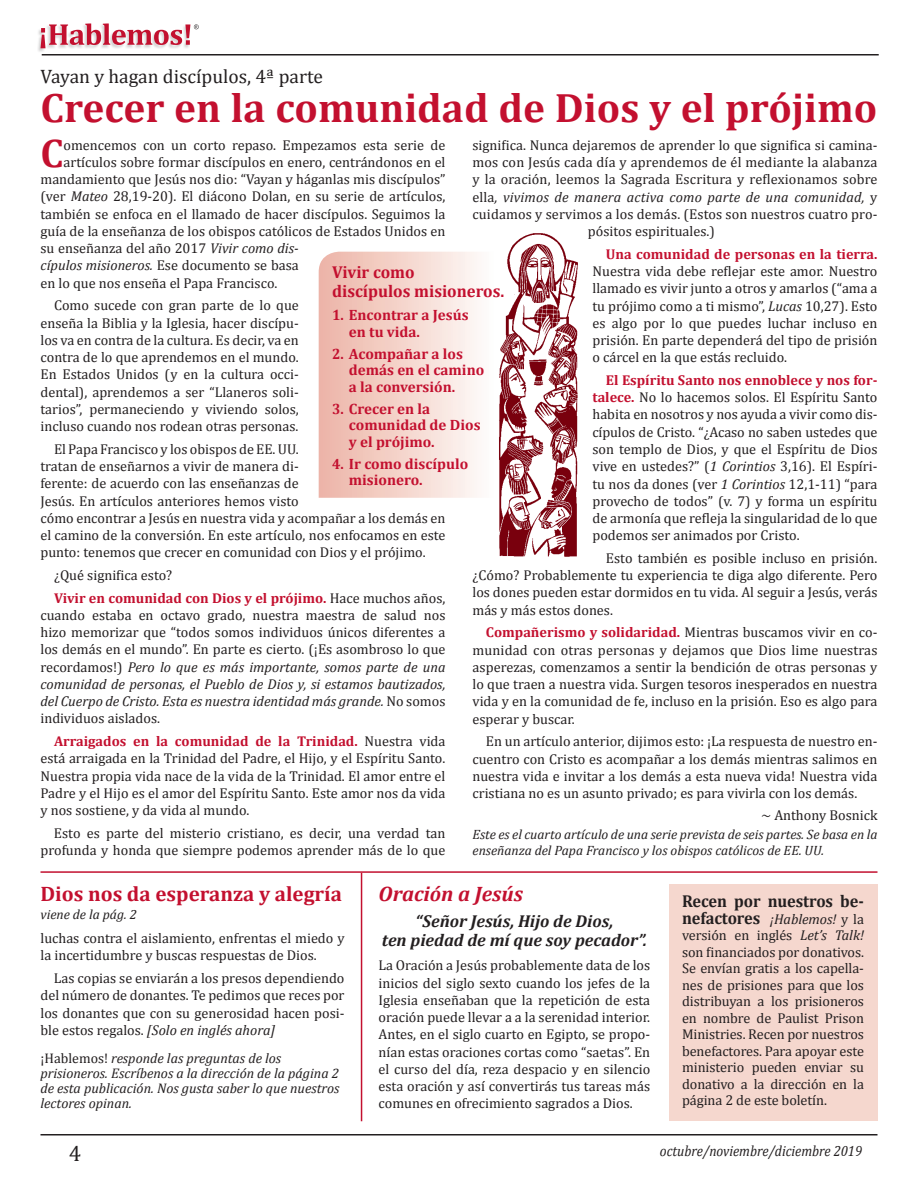
<style>
.page{position:relative;width:918px;height:1188px;background:#fff}
.page>*{position:absolute;margin:0;border:0;box-sizing:border-box;transform-origin:0 0}
.t1{font:700 41.25px "Cambria";color:#c3102f}
.t2{font:700 40.2px "Cambria";color:#c3102f}
.t3{font:22.5px "Cambria";color:#231f20}
.t4{font:700 21px "Cambria";color:#c3102f}
.t5{font:italic 700 21px "Cambria";color:#c3102f}
.t6{font:19.5px "Cambria";color:#231f20}
.t7{font:italic 700 17.25px/19.5px "Cambria";color:#231f20;text-align:center}
.t8{font:700 17.25px/16.5px "Cambria";letter-spacing:-.005em;color:#231f20;scale:.95 1}
.t9{font:700 17.25px/19px "Cambria";color:#c3102f}
.t10{font:700 15px/16.5px "Cambria";color:#c3102f;scale:.95 1}
.t11{font:italic 15px "Cambria";color:#231f20;scale:.9 1}
.t12{font:14.25px/17.2px "Cambria";color:#231f20;text-align:justify}
.t13{font:700 14.25px/22.6px "Cambria";color:#c3102f}
.t14{font:italic 14.25px "Cambria";letter-spacing:.01em;color:#231f20}
.t15{font:italic 13.95px/15px "Cambria";color:#231f20}
.t16{font:italic 13.5px/15.8px "Cambria";color:#231f20}
.s1{font-style:normal}
.s2{font-style:italic}
.s3{font-weight:700;color:#c3102f}
.s4{font-weight:400;color:#231f20}
.s5{font-weight:400;font-style:italic;font-size:14.25px}
.s6{font-weight:400;font-size:14.25px}
</style>
<div class="page">
<div style="left:36px;top:23px;width:155px;height:30px;background:#231f20;opacity:.2"></div>
<svg style="left:40px;top:23px;width:159px;height:25px"></svg>
<hr style="left:42px;top:54px;width:837px;height:2px;background:#231f20">
<hr style="left:40px;top:1134px;width:838px;height:2px;background:#231f20">
<div style="left:669px;top:884px;width:209px;height:237px;background:#f5d7ce"></div>
<hr style="left:40px;top:871px;width:838px;height:2px;background:#c3102f">
<svg style="left:319px;top:252px;width:158px;height:246px;background:#f4d4cb"></svg>
<img style="left:499px;top:233px;width:79px;height:324px">
<hr style="left:361px;top:873px;width:1px;height:248px;background:#c3102f">
<h3 class="t6" style="left:40px;top:64px;width:284px">Vayan y hagan discípulos, 4ª parte</h3>
<h1 class="t1" style="left:40px;top:78px;width:838px">Crecer en la comunidad de Dios y el prójimo</h1>
<h2 class="t2" style="left:40px;top:125px;width:24px">C</h2>
<p class="t12" style="left:64px;top:136px;width:384px">omencemos con un corto repaso. Empezamos esta serie de</p>
<p class="t12" style="left:472px;top:136px;width:406px">significa. Nunca dejaremos de aprender lo que significa si camina-</p>
<p class="t12" style="left:472px;top:154px;width:406px">mos con Jesús cada día y aprendemos de él mediante la alabanza</p>
<p class="t12" style="left:472px;top:171px;width:406px">y la oración, leemos la Sagrada Escritura y reflexionamos sobre</p>
<p class="t14" style="left:472px;top:187px;width:406px"><span class="s1">ella</span>, vivimos de manera activa como parte de una comunidad, <span class="s1">y</span></p>
<p class="t12" style="left:472px;top:205px;width:407px">cuidamos y servimos a los demás. (Estos son nuestros cuatro pro-</p>
<p class="t12" style="left:588px;top:223px;width:128px">pósitos espirituales.)</p>
<p class="t13" style="left:606px;top:242px;width:273px">Una comunidad de personas en la tierra.</p>
<p class="t12" style="left:592px;top:263px;width:287px">Nuestra vida debe reflejar este amor. Nuestro llamado es vivir junto a otros y amarlos (“ama a tu prójimo como a ti mismo”, <span class="s2">Lucas</span> 10,27). Esto es algo por lo que puedes luchar incluso en prisión. En parte dependerá del tipo de prisión o cárcel en la que estás recluido.</p>
<p class="t12" style="left:592px;top:371px;width:287px;text-indent:13px"><span class="s3">El Espíritu Santo nos ennoblece y nos for&shy;talece.</span> No lo hacemos solos. El Espíritu Santo habita en nosotros y nos ayuda a vivir como dis&shy;cípulos de Cristo. “¿Acaso no saben ustedes que son templo de Dios, y que el Espíritu de Dios vive en ustedes?” (<span class="s2">1 Corintios</span> 3,16). El Espíri&shy;tu nos da dones (ver <span class="s2">1 Corintios</span> 12,1-11) “para provecho de todos” (v. 7) y forma un espíritu de armonía que refleja la singularidad de lo que podemos ser animados por Cristo.</p>
<p class="t12" style="left:472px;top:549px;width:407px;text-indent:133px">Esto también es posible incluso en prisión. ¿Cómo? Probablemente tu experiencia te diga algo diferente. Pero los dones pueden estar dormidos en tu vida. Al seguir a Jesús, verás más y más estos dones.</p>
<p class="t12" style="left:472px;top:624px;width:407px;text-indent:13px"><span class="s3">Compañerismo y solidaridad.</span> Mientras buscamos vivir en co&shy;munidad con otras personas y dejamos que Dios lime nuestras asperezas, comenzamos a sentir la bendición de otras personas y lo que traen a nuestra vida. Surgen tesoros inesperados en nuestra vida y en la comunidad de fe, incluso en la prisión. Eso es algo para esperar y buscar.</p>
<p class="t12" style="left:472px;top:733px;width:407px;text-indent:13px">En un artículo anterior, dijimos esto: ¡La respuesta de nuestro en&shy;cuentro con Cristo es acompañar a los demás mientras salimos en nuestra vida e invitar a los demás a esta nueva vida! Nuestra vida cristiana no es un asunto privado; es para vivirla con los demás.</p>
<p class="t12" style="left:761px;top:806px;width:118px">~ Anthony Bosnick</p>
<p class="t16" style="left:472px;top:826px;width:407px">Este es el cuarto artículo de una serie prevista de seis partes. Se basa en la enseñanza del Papa Francisco y los obispos católicos de EE. UU.</p>
<p class="t12" style="left:64px;top:153px;width:383px">artículos sobre formar discípulos en enero, centrándonos en el</p>
<p class="t12" style="left:41px;top:171px;width:407px">mandamiento que Jesús nos dio: “Vayan y háganlas mis discípulos”</p>
<p class="t12" style="left:41px;top:188px;width:406px">(ver <span class="s2">Mateo</span> 28,19-20). El diácono Dolan, en su serie de artículos,</p>
<p class="t12" style="left:41px;top:205px;width:407px">también se enfoca en el llamado de hacer discípulos. Seguimos la</p>
<p class="t12" style="left:41px;top:222px;width:407px">guía de la enseñanza de los obispos católicos de Estados Unidos en</p>
<p class="t12" style="left:41px;top:240px;width:260px">su enseñanza del año 2017 <span class="s2">Vivir como dis-</span></p>
<p class="t14" style="left:41px;top:256px;width:260px">cípulos misioneros. <span class="s1">Ese documento se basa</span></p>
<p class="t12" style="left:41px;top:274px;width:238px">en lo que nos enseña el Papa Francisco.</p>
<p class="t12" style="left:41px;top:297px;width:260px;text-indent:13px">Como sucede con gran parte de lo que enseña la Biblia y la Iglesia, hacer discípu&shy;los va en contra de la cultura. Es decir, va en contra de lo que aprendemos en el mundo.<br>En Estados Unidos (y en la cultura occi&shy;dental), aprendemos a ser “Llaneros soli&shy;tarios”, permaneciendo y viviendo solos, incluso cuando nos rodean otras personas.</p>
<p class="t12" style="left:41px;top:440px;width:406px;text-align:left;text-indent:13px">El Papa Francisco y los obispos de EE. UU.<br>tratan de enseñarnos a vivir de manera di-<br>ferente: de acuerdo con las enseñanzas de<br>Jesús. En artículos anteriores hemos visto<br>cómo encontrar a Jesús en nuestra vida y acompañar a los demás en el camino de la conversión. En este artículo, nos enfocamos en este punto: tenemos que crecer en comunidad con Dios y el prójimo.</p>
<p class="t13" style="left:54px;top:563px;width:393px"><span class="s4">¿Qué significa esto?<br></span>Vivir en comunidad con Dios y el prójimo. <span class="s4">Hace muchos años,</span></p>
<p class="t12" style="left:41px;top:606px;width:407px">cuando estaba en octavo grado, nuestra maestra de salud nos hizo memorizar que “todos somos individuos únicos diferentes a los demás en el mundo”. En parte es cierto. (¡Es asombroso lo que recordamos!) <span class="s2">Pero lo que es más importante, somos parte de una comunidad de personas, el Pueblo de Dios y, si estamos bautizados, del Cuerpo de Cristo. Esta es nuestra identidad más grande.</span> No somos individuos aislados.</p>
<p class="t12" style="left:40px;top:733px;width:407px;text-indent:14px"><span class="s3">Arraigados en la comunidad de la Trinidad.</span> Nuestra vida está arraigada en la Trinidad del Padre, el Hijo, y el Espíritu Santo.<br>Nuestra propia vida nace de la vida de la Trinidad. El amor entre el Padre y el Hijo es el amor del Espíritu Santo. Este amor nos da vida y nos sostiene, y da vida al mundo.</p>
<p class="t12" style="left:40px;top:824px;width:406px;text-align:right">Esto es parte del misterio cristiano, es decir, una verdad tan profunda y honda que siempre podemos aprender más de lo que</p>
<p class="t9" style="left:332px;top:262px;width:174px">Vivir como<br>discípulos misioneros.</p>
<p class="t10" style="left:349px;top:306px;width:128px;text-indent:-17px">1. Encontrar a Jesús en tu vida.</p>
<p class="t10" style="left:349px;top:345px;width:144px;text-indent:-17px">2. Acompañar a los demás en el camino a la conversión.</p>
<p class="t10" style="left:349px;top:400px;width:140px;text-indent:-17px">3. Crecer en la comunidad de Dios y el prójimo.</p>
<p class="t10" style="left:349px;top:455px;width:127px;text-indent:-17px">4. Ir como discípulo misionero.</p>
<h3 class="t4" style="left:40px;top:879px;width:303px">Dios nos da esperanza y alegría</h3>
<p class="t16" style="left:40px;top:906px;width:98px">viene de la pág. 2</p>
<p class="t12" style="left:40px;top:929px;width:306px">luchas contra el aislamiento, enfrentas el miedo y la incertidumbre y buscas respuestas de Dios.</p>
<p class="t12" style="left:40px;top:970px;width:306px;text-indent:13px">Las copias se enviarán a los presos dependiendo del número de donantes. Te pedimos que reces por los donantes que con su generosidad hacen posi&shy;ble estos regalos. <span class="s2">[Solo en inglés ahora]</span></p>
<p class="t15" style="left:40px;top:1050px;width:300px"><span class="s1">¡Hablemos!</span> responde las preguntas de los prisioneros. Escríbenos a la dirección de la página 2 de esta publicación. Nos gusta saber lo que nuestros lectores opinan.</p>
<h3 class="t5" style="left:379px;top:879px;width:146px">Oración a Jesús</h3>
<p class="t7" style="left:382px;top:911px;width:267px">“Señor Jesús, Hijo de Dios,<br>ten piedad de mí que soy pecador”.</p>
<p class="t12" style="left:379px;top:957px;width:273px">La Oración a Jesús probablemente data de los inicios del siglo sexto cuando los jefes de la Iglesia enseñaban que la repetición de esta oración puede llevar a a la serenidad interior.<br>Antes, en el siglo cuarto en Egipto, se propo&shy;nían estas oraciones cortas como “saetas”. En el curso del día, reza despacio y en silencio esta oración y así convertirás tus tareas más comunes en ofrecimiento sagrados a Dios.</p>
<p class="t8" style="left:682px;top:893px;width:193px">Recen por nuestros be&shy;nefactores <span class="s5">¡Hablemos!</span> <span class="s6">y la</span></p>
<p class="t12" style="left:682px;top:927px;width:184px;line-height:16.5px">versión en inglés <span class="s2">Let’s Talk! </span>son financiados por donativos.<br>Se envían gratis a los capella&shy;nes de prisiones para que los distribuyan a los prisioneros en nombre de Paulist Prison Ministries. Recen por nuestros benefactores. Para apoyar este ministerio pueden enviar su donativo a la dirección en la página 2 de este boletín.</p>
<h3 class="t3" style="left:69px;top:1140px;width:14px">4</h3>
<p class="t11" style="left:660px;top:1140px;width:226px">octubre/noviembre/diciembre 2019</p>
</div>
